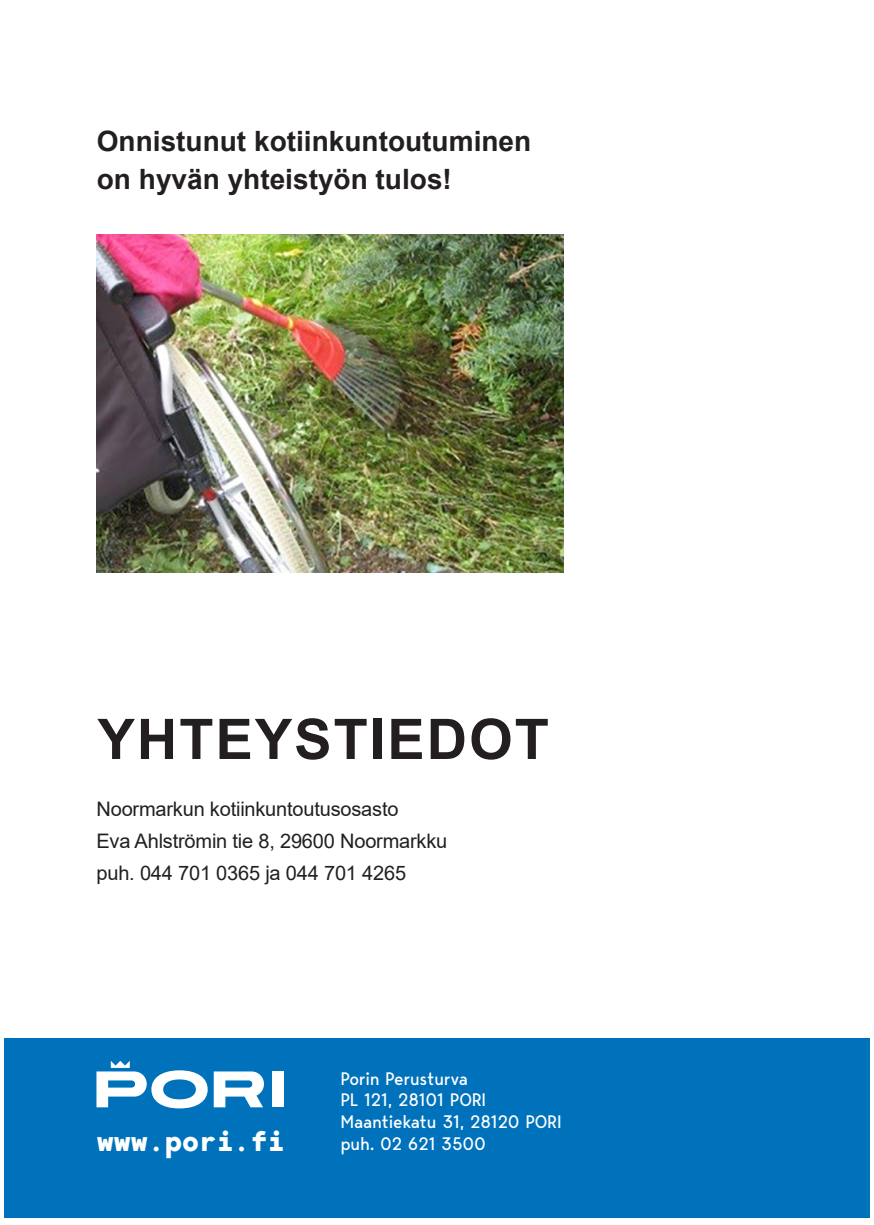
<style>
.page{position:relative;width:874px;height:1225px;background:#fff}
.page>*{position:absolute;margin:0;border:0;box-sizing:border-box;transform-origin:0 0}
.OTSIKKO{font:700 56px "Arial";letter-spacing:.035em;color:#231f20}
.VÄLIOTSIKKO{font:700 28px "Arial";color:#231f20}
.INGRESSI{font:700 28px "Bergen Mono";color:#fff}
.LEIPÄTEKSTI{font:20px/32px "Arial";letter-spacing:-.01em;color:#231f20}
.LEIPÄTEKSTI-2{font:18px/21.6px "Bergen Text";letter-spacing:-.01em;color:#fff}
</style>
<div class="page">
<div style="left:4px;top:1038px;width:865px;height:179px;background:#0072bc"></div>
<div style="left:272px;top:1071px;width:12px;height:36px;background:#fff"></div>
<svg style="left:214px;top:1071px;width:50px;height:36px"></svg>
<svg style="left:97px;top:1061px;width:110px;height:47px"></svg>
<img style="left:97px;top:234px;width:466px;height:339px">
<p class="VÄLIOTSIKKO" style="left:97px;top:121px;width:435px">Onnistunut kotiinkuntoutuminen</p>
<p class="VÄLIOTSIKKO" style="left:97px;top:159px;width:356px">on hyvän yhteistyön tulos!</p>
<p class="OTSIKKO" style="left:97px;top:700px;width:452px">YHTEYSTIEDOT</p>
<p class="LEIPÄTEKSTI" style="left:96px;top:793px;width:352px">Noormarkun kotiinkuntoutusosasto<br>Eva Ahlströmin tie 8, 29600 Noormarkku puh. 044 701 0365 ja 044 701 4265</p>
<p class="LEIPÄTEKSTI-2" style="left:340px;top:1067px;width:222px">Porin Perusturva<br>PL 121, 28101 PORI<br>Maantiekatu 31, 28120 PORI</p>
<p class="INGRESSI" style="left:97px;top:1121px;width:189px">www.pori.fi</p>
<p class="LEIPÄTEKSTI-2" style="left:340px;top:1132px;width:147px">puh. 02 621 3500</p>
</div>
